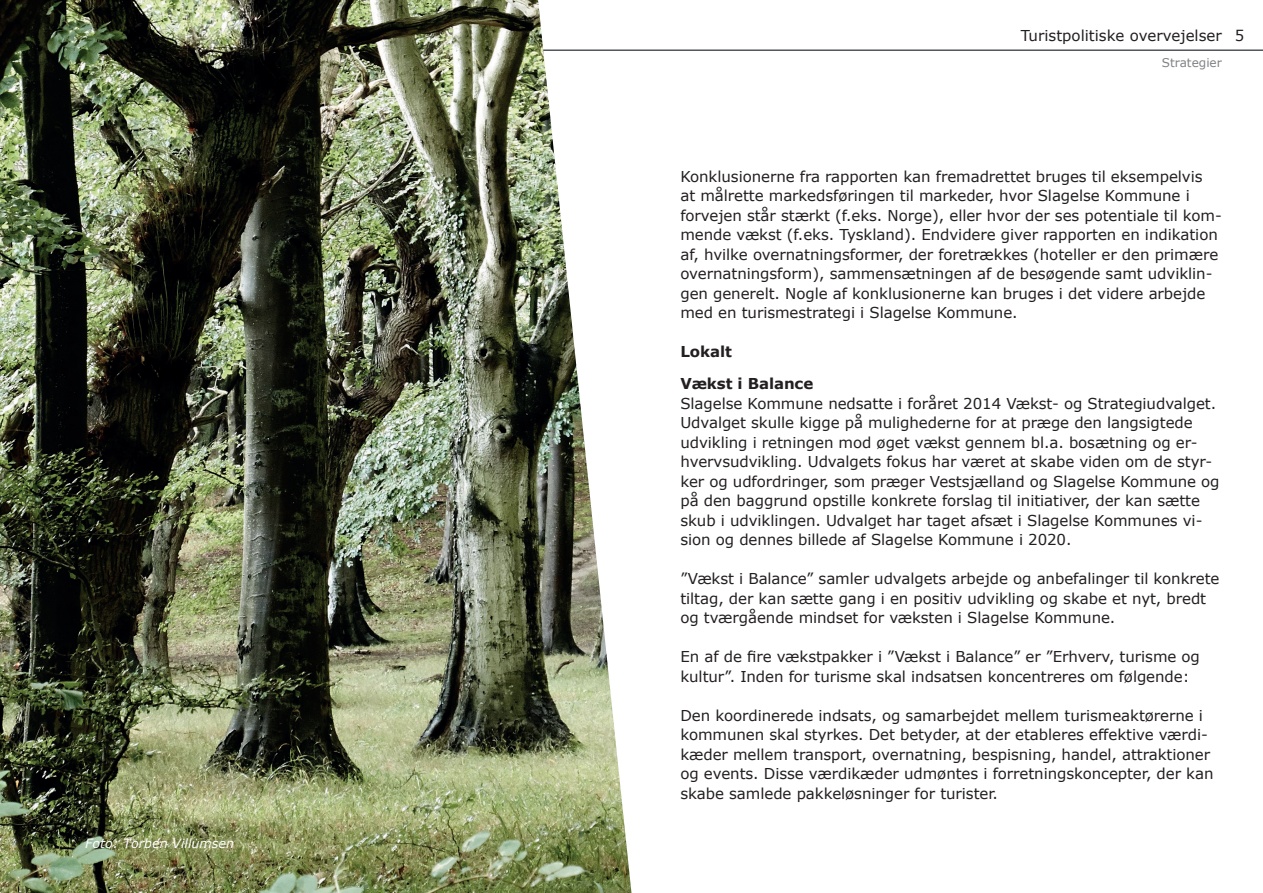
<style>
.page{position:relative;width:1263px;height:893px;background:#fff}
.page>*{position:absolute;margin:0;border:0;box-sizing:border-box;transform-origin:0 0}
.t1{font:15px/19.5px "Verdana";letter-spacing:-.005em;color:#231f20}
.t2{font:700 15px/32.2px "Verdana";letter-spacing:-.005em;color:#231f20}
.t3{font:italic 12.75px "Verdana";color:#fff}
.t4{font:12px "Verdana";color:#808285}
</style>
<div class="page">
<hr style="left:0;top:49px;width:1263px;height:2px;background:#52565a">
<img style="left:0;top:0;width:631px;height:893px">
<p class="t3" style="left:85px;top:835px;width:151px">Foto: Torben Villumsen</p>
<p class="t1" style="left:1021px;top:26px;width:225px">Turistpolitiske overvejelser 5</p>
<p class="t4" style="left:1162px;top:54px;width:61px">Strategier</p>
<p class="t1" style="left:680px;top:166px;width:543px">Konklusionerne fra rapporten kan fremadrettet bruges til eksempelvis<br>at målrette markedsføringen til markeder, hvor Slagelse Kommune i forvejen står stærkt (f.eks. Norge), eller hvor der ses potentiale til kom&shy;mende vækst (f.eks. Tyskland). Endvidere giver rapporten en indikation af, hvilke overnatningsformer, der foretrækkes (hoteller er den primære overnatningsform), sammensætningen af de besøgende samt udviklin&shy;gen generelt. Nogle af konklusionerne kan bruges i det videre arbejde med en turismestrategi i Slagelse Kommune.</p>
<p class="t2" style="left:680px;top:335px;width:134px">Lokalt<br>Vækst i Balance</p>
<p class="t1" style="left:680px;top:393px;width:541px">Slagelse Kommune nedsatte i foråret 2014 Vækst- og Strategiudvalget.<br>Udvalget skulle kigge på mulighederne for at præge den langsigtede udvikling i retningen mod øget vækst gennem bl.a. bosætning og er&shy;hvervsudvikling. Udvalgets fokus har været at skabe viden om de styr&shy;ker og udfordringer, som præger Vestsjælland og Slagelse Kommune og på den baggrund opstille konkrete forslag til initiativer, der kan sætte skub i udviklingen. Udvalget har taget afsæt i Slagelse Kommunes vi&shy;sion og dennes billede af Slagelse Kommune i 2020.</p>
<p class="t1" style="left:680px;top:569px;width:541px">”Vækst i Balance” samler udvalgets arbejde og anbefalinger til konkrete tiltag, der kan sætte gang i en positiv udvikling og skabe et nyt, bredt og tværgående mindset for væksten i Slagelse Kommune.</p>
<p class="t1" style="left:680px;top:647px;width:521px">En af de fire vækstpakker i ”Vækst i Balance” er ”Erhverv, turisme og kultur”. Inden for turisme skal indsatsen koncentreres om følgende:</p>
<p class="t1" style="left:680px;top:705px;width:535px">Den koordinerede indsats, og samarbejdet mellem turismeaktørerne i kommunen skal styrkes. Det betyder, at der etableres effektive værdi&shy;kæder mellem transport, overnatning, bespisning, handel, attraktioner og events. Disse værdikæder udmøntes i forretningskoncepter, der kan skabe samlede pakkeløsninger for turister.</p>
</div>
